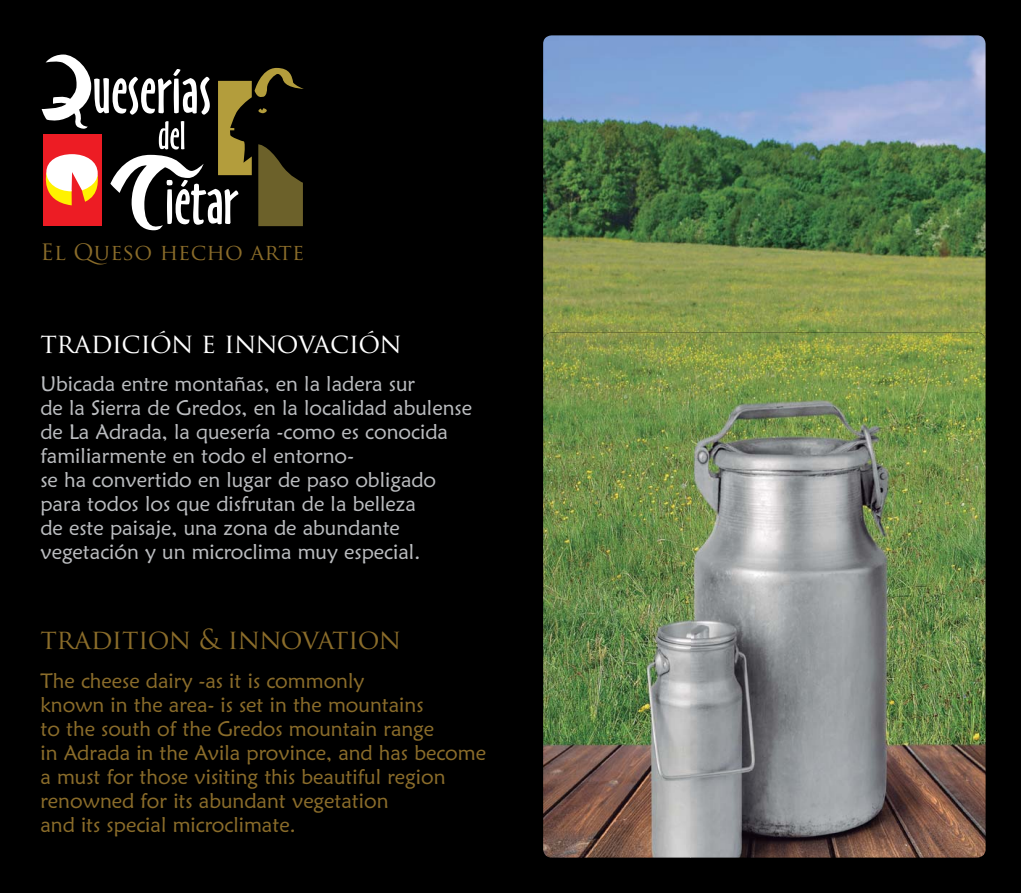
<style>
.page{position:relative;width:1021px;height:893px;background:#fff}
.page>*{position:absolute;margin:0;border:0;box-sizing:border-box;transform-origin:0 0}
.t1{font:27px "Trajan Pro";letter-spacing:-.03em;color:#fff}
.t2{font:27px "Trajan Pro";letter-spacing:-.03em;color:#8a6c2a}
.t3{font:22.05px "Trajan Pro";letter-spacing:.01em;color:#8a6c2a}
.t4{font:21px/24px "Maiandra GD";color:#bbbdc0}
.t5{font:21px/24px "Maiandra GD";color:#8a6c2a}
</style>
<div class="page">
<div style="left:0;top:0;width:1020px;height:893px;background:#000"></div>
<img style="left:543px;top:35px;width:442px;height:298px">
<svg style="left:42px;top:55px;width:262px;height:175px"></svg>
<img style="left:543px;top:333px;width:442px;height:525px">
<p class="t3" style="left:40px;top:239px;width:265px">El Queso hecho arte</p>
<p class="t1" style="left:40px;top:328px;width:363px">tradición e innovación</p>
<p class="t4" style="left:40px;top:374px;width:433px">Ubicada entre montañas, en la ladera sur<br>de la Sierra de Gredos, en la localidad abulense de La Adrada, la quesería -como es conocida familiarmente en todo el entorno-<br>se ha convertido en lugar de paso obligado para todos los que disfrutan de la belleza<br>de este paisaje, una zona de abundante vegetación y un microclima muy especial.</p>
<p class="t2" style="left:40px;top:624px;width:362px">tradition &amp; innovation</p>
<p class="t5" style="left:40px;top:670px;width:447px">The cheese dairy -as it is commonly<br>known in the area- is set in the mountains<br>to the south of the Gredos mountain range<br>in Adrada in the Avila province, and has become a must for those visiting this beautiful region renowned for its abundant vegetation<br>and its special microclimate.</p>
</div>
